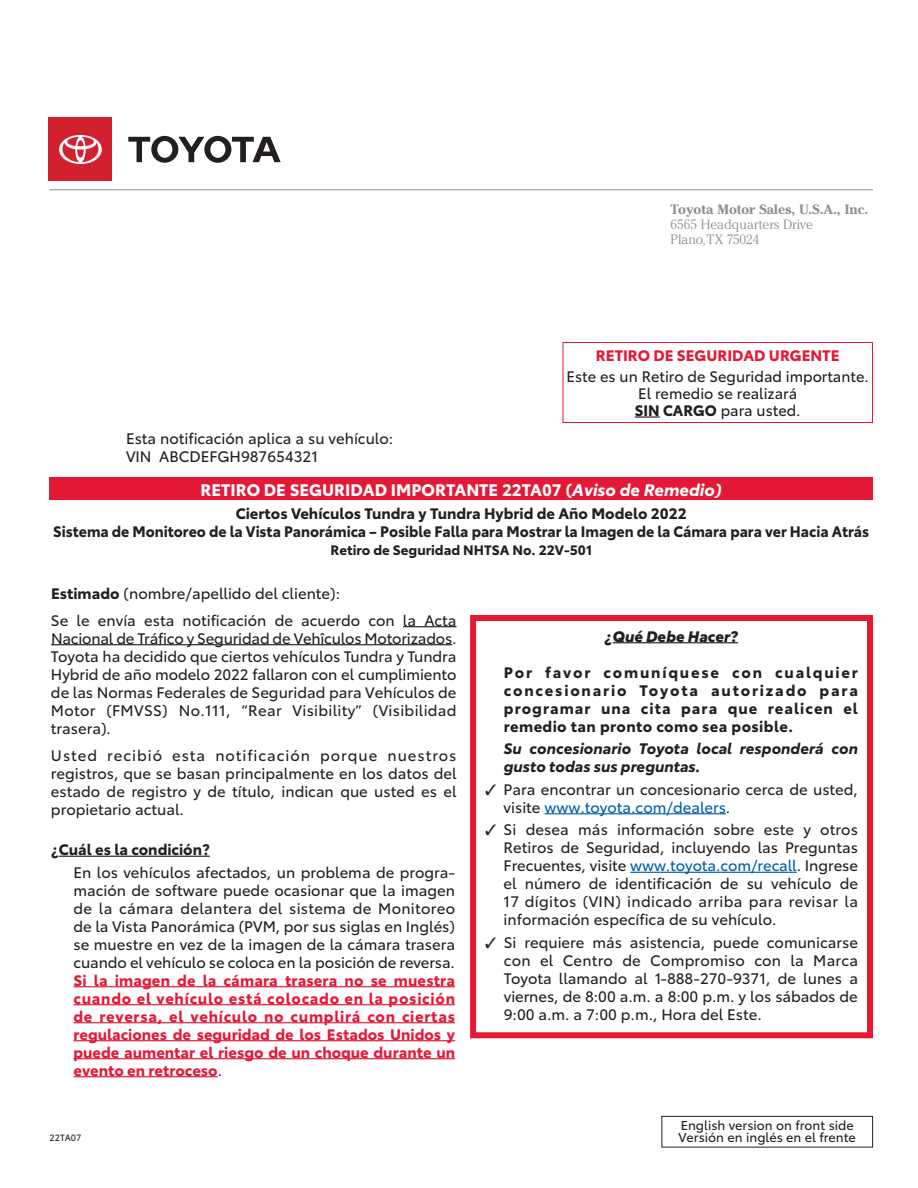
<style>
.page{position:relative;width:918px;height:1188px;background:#fff}
.page>*{position:absolute;margin:0;border:0;box-sizing:border-box;transform-origin:0 0}
.t1{font:700 16.5px "Toyota Type";color:#fff}
.t2{font:15px/18px "Toyota Type";color:#231f20;text-align:justify}
.t3{font:700 15px/18px "Toyota Type";color:#231f20;text-align:center}
.t4{font:700 15px/18px "Toyota Type";color:#e51836;text-align:justify}
.t5{font:italic 700 15px/18px "Toyota Type";letter-spacing:.005em;color:#231f20}
.t6{font:italic 900 15px "Toyota Type";color:#231f20}
.t7{font:300 13.5px/15px "Cheltenham";color:#8d8f92}
.t8{font:700 13.5px "Toyota Type";color:#231f20}
.t9{font:700 13.5px "Cheltenham";color:#8d8f92}
.t10{font:12.75px/12px "Toyota Type";color:#231f20}
.t11{font:9px "Toyota Type";color:#231f20}
.s1{font-weight:700}
.s2{font-style:italic}
.s3{font-weight:400;color:#231f20}
.s4{color:#fff}
.s5{color:#015dab}
</style>
<div class="page">
<div style="left:50px;top:477px;width:823px;height:23px;background:#e51836"></div>
<hr style="left:403px;top:626px;width:54px;height:1px;background:#231f20">
<hr style="left:51px;top:644px;width:86px;height:1px;background:#231f20">
<hr style="left:144px;top:644px;width:308px;height:1px;background:#231f20">
<hr style="left:59px;top:856px;width:151px;height:1px;background:#231f20">
<hr style="left:74px;top:986px;width:381px;height:1px;background:#e51836">
<hr style="left:74px;top:1004px;width:381px;height:1px;background:#e51836">
<hr style="left:74px;top:1022px;width:381px;height:1px;background:#e51836">
<hr style="left:74px;top:1040px;width:381px;height:1px;background:#e51836">
<hr style="left:74px;top:1058px;width:381px;height:1px;background:#e51836">
<hr style="left:74px;top:1076px;width:144px;height:1px;background:#e51836">
<hr style="left:50px;top:189px;width:823px;height:1px;background:#8d8f92">
<div style="left:662px;top:1116px;width:211px;height:32px;border:1px solid #231f20"></div>
<hr style="left:635px;top:416px;width:25px;height:2px;background:#231f20">
<div style="left:562px;top:342px;width:311px;height:81px;border:1px solid #e51836"></div>
<hr style="left:613px;top:642px;width:125px;height:1px;background:#231f20">
<hr style="left:545px;top:813px;width:181px;height:1px;background:#015dab">
<hr style="left:630px;top:872px;width:167px;height:1px;background:#015dab">
<div style="left:470px;top:615px;width:403px;height:423px;border:6px solid #e51836"></div>
<div style="left:48px;top:118px;width:64px;height:63px;background:#d2202f"></div>
<svg style="left:128px;top:136px;width:153px;height:27px"></svg>
<svg style="left:59px;top:135px;width:43px;height:29px"></svg>
<p class="t9" style="left:670px;top:205px;width:199px">Toyota Motor Sales, U.S.A., Inc.</p>
<p class="t7" style="left:670px;top:218px;width:144px">6565 Headquarters Drive<br>Plano,TX 75024</p>
<p class="t2" style="left:126px;top:431px;width:269px">Esta notificación aplica a su vehículo:<br>VIN ABCDEFGH987654321</p>
<p class="t4" style="left:596px;top:348px;width:245px">RETIRO DE SEGURIDAD URGENTE</p>
<p class="t2" style="left:567px;top:369px;width:304px;line-height:17.2px;text-align:center">Este es un Retiro de Seguridad importante.<br>El remedio se realizará<br><span class="s1">SIN CARGO</span> para usted.</p>
<p class="t1" style="left:201px;top:484px;width:523px">RETIRO DE SEGURIDAD IMPORTANTE 22TA07 (<span class="s2">Aviso de Remedio)</span></p>
<p class="t3" style="left:53px;top:506px;width:817px">Ciertos Vehículos Tundra y Tundra Hybrid de Año Modelo 2022<br>Sistema de Monitoreo de la Vista Panorámica – Posible Falla para Mostrar la Imagen de la Cámara para ver Hacia Atrás</p>
<p class="t8" style="left:330px;top:545px;width:263px">Retiro de Seguridad NHTSA No. 22V-501</p>
<p class="t2" style="left:51px;top:581px;width:407px;line-height:27px"><span class="s1">Estimado</span> (nombre/apellido del cliente):<br>Se le envía esta notificación de acuerdo con la Acta</p>
<p class="t2" style="left:51px;top:631px;width:407px">Nacional de Tráfico y Seguridad de Vehîculos Motorizados.<br>Toyota ha decidido que ciertos vehículos Tundra y Tundra Hybrid de año modelo 2022 fallaron con el cumplimiento de las Normas Federales de Seguridad para Vehículos de Motor (FMVSS) No.111, “Rear Visibility” (Visibilidad trasera).</p>
<p class="t2" style="left:51px;top:748px;width:407px">Usted recibió esta notificación porque nuestros registros, que se basan principalmente en los datos del estado de registro y de título, indican que usted es el propietario actual.</p>
<p class="t3" style="left:51px;top:842px;width:160px">¿Cuál es la condición?</p>
<p class="t2" style="left:74px;top:865px;width:383px">En los vehículos afectados, un problema de progra&shy;mación de software puede ocasionar que la imagen de la cámara delantera del sistema de Monitoreo de la Vista Panorámica (PVM, por sus siglas en Inglés) se muestre en vez de la imagen de la cámara trasera cuando el vehículo se coloca en la posición de reversa.</p>
<p class="t4" style="left:74px;top:973px;width:383px">Si la imagen de la cámara trasera no se muestra cuando el vehículo está colocado en la posición de reversa, el vehículo no cumplirá con ciertas regulaciones de seguridad de los Estados Unidos y puede aumentar el riesgo de un choque durante un evento en retroceso<span class="s3">.</span></p>
<p class="t6" style="left:605px;top:631px;width:135px">¿Qué Debe Hacer?</p>
<p class="t3" style="left:504px;top:665px;width:356px;text-align:justify;text-indent:-19px"><span class="s4">✓</span> Por favor comuníquese con cualquier concesionario Toyota autorizado para programar una cita para que realicen el remedio tan pronto como sea posible.</p>
<p class="t5" style="left:504px;top:741px;width:356px;text-indent:-19px"><span class="s4">✓</span> Su concesionario Toyota local responderá con gusto todas sus preguntas.</p>
<p class="t2" style="left:504px;top:782px;width:356px;text-indent:-19px">✓ Para encontrar un concesionario cerca de usted, visite <span class="s5">www.toyota.com/dealers</span>.</p>
<p class="t2" style="left:504px;top:822px;width:356px;text-indent:-19px">✓ Si desea más información sobre este y otros Retiros de Seguridad, incluyendo las Preguntas Frecuentes, visite <span class="s5">www.toyota.com/recall</span>. Ingrese el número de identificación de su vehículo de 17 dígitos (VIN) indicado arriba para revisar la información específica de su vehículo.</p>
<p class="t2" style="left:504px;top:935px;width:356px;text-indent:-19px">✓ Si requiere más asistencia, puede comunicarse con el Centro de Compromiso con la Marca Toyota llamando al 1-888-270-9371, de lunes a viernes, de 8:00 a.m. a 8:00 p.m. y los sábados de 9:00 a.m. a 7:00 p.m., Hora del Este.</p>
<p class="t11" style="left:50px;top:1134px;width:34px">22TA07</p>
<p class="t10" style="left:679px;top:1120px;width:179px">English version on front side<br>Versión en inglés en el frente</p>
</div>
